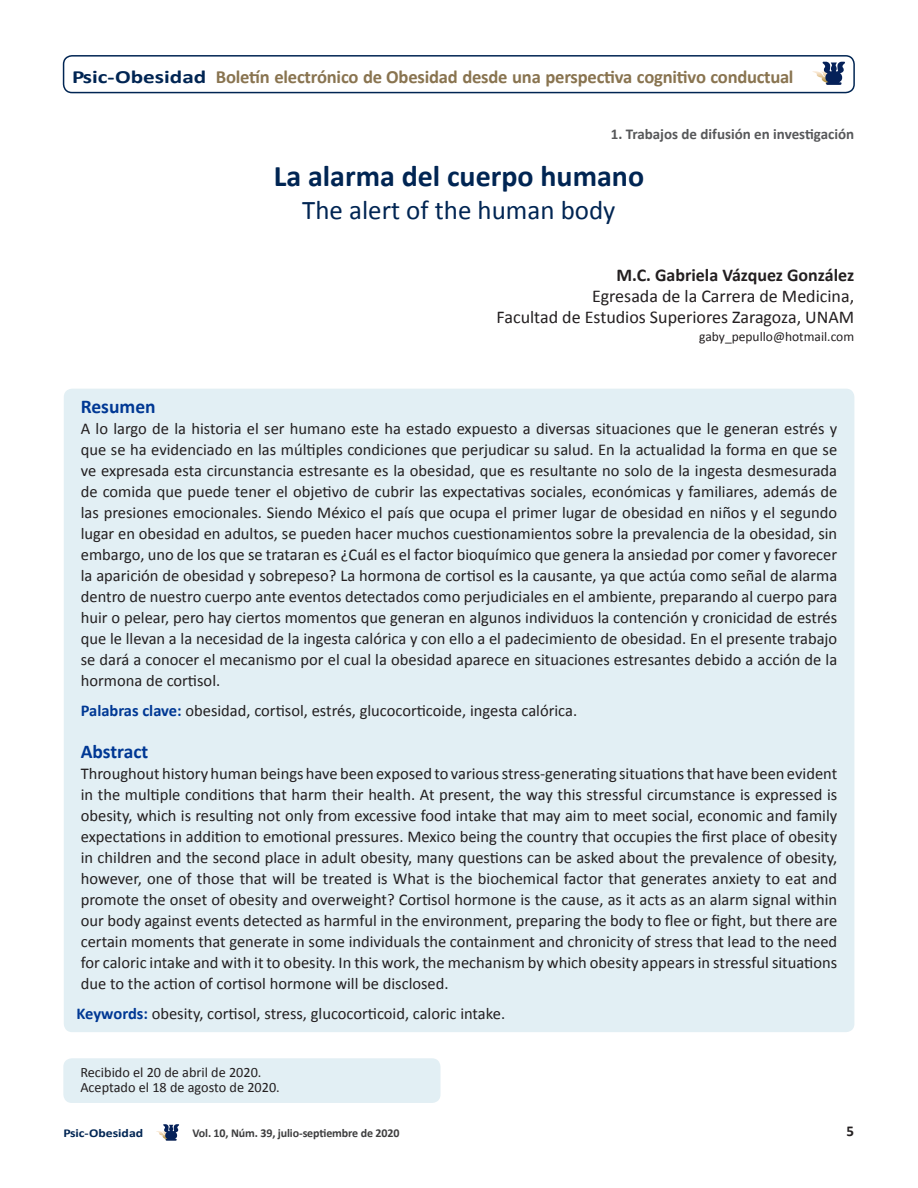
<style>
.page{position:relative;width:918px;height:1188px;background:#fff}
.page>*{position:absolute;margin:0;border:0;box-sizing:border-box;transform-origin:0 0}
.t1{font:700 30px "Calibri";color:#002553}
.t2{font:27px "Calibri";color:#002553}
.t3{font:700 19.5px "Calibri";color:#003894}
.t4{font:700 18.6px "Calibri";letter-spacing:-.01em;color:#897450}
.t5{font:18px "Calibri";color:#231f20}
.t6{font:700 18px "Calibri";color:#231f20}
.t7{font:16.5px/21px "Calibri";color:#231f20;text-align:justify}
.t8{font:700 15px "Calibri";color:#57585a}
.t9{font:700 15px "Calibri";color:#231f20}
.t10{font:14.25px "Calibri";color:#231f20}
.t11{font:13.5px "Calibri";color:#231f20}
.t12{font:700 12px "Calibri";letter-spacing:-.01em;color:#3e3e3f}
.t13{font:700 12px "Calibri";color:#002553;scale:1.15 1}
.s1{color:#002553}
.s2{font-weight:700;color:#003894}
</style>
<div class="page">
<svg style="left:156px;top:1124px;width:24px;height:17px"></svg>
<div style="left:63px;top:55px;width:792px;height:38px;border:2px solid #002553;border-radius:9px"></div>
<svg style="left:812px;top:62px;width:33px;height:23px"></svg>
<div style="left:64px;top:389px;width:790px;height:643px;background:#e2eff4;border-radius:9px"></div>
<div style="left:63px;top:1058px;width:378px;height:45px;background:#e2eff4;border-radius:9px"></div>
<p class="t4" style="left:72px;top:65px;width:723px"><span class="s1">Psic-Obesidad</span> Boletín electrónico de Obesidad desde una perspectiva cognitivo conductual</p>
<p class="t8" style="left:611px;top:124px;width:245px">1. Trabajos de difusión en investigación</p>
<p class="t1" style="left:274px;top:158px;width:372px">La alarma del cuerpo humano</p>
<p class="t2" style="left:302px;top:193px;width:315px">The alert of the human body</p>
<p class="t6" style="left:616px;top:264px;width:239px">M.C. Gabriela Vázquez González</p>
<p class="t5" style="left:592px;top:285px;width:264px">Egresada de la Carrera de Medicina,</p>
<p class="t5" style="left:497px;top:306px;width:359px">Facultad de Estudios Superiores Zaragoza, UNAM</p>
<p class="t11" style="left:699px;top:329px;width:156px">gaby_pepullo@hotmail.com</p>
<p class="t3" style="left:81px;top:394px;width:76px">Resumen</p>
<p class="t7" style="left:81px;top:417px;width:758px">A lo largo de la historia el ser humano este ha estado expuesto a diversas situaciones que le generan estrés y que se ha evidenciado en las múltiples condiciones que perjudicar su salud. En la actualidad la forma en que se ve expresada esta circunstancia estresante es la obesidad, que es resultante no solo de la ingesta desmesurada de comida que puede tener el objetivo de cubrir las expectativas sociales, económicas y familiares, además de las presiones emocionales. Siendo México el país que ocupa el primer lugar de obesidad en niños y el segundo lugar en obesidad en adultos, se pueden hacer muchos cuestionamientos sobre la prevalencia de la obesidad, sin embargo, uno de los que se trataran es ¿Cuál es el factor bioquímico que genera la ansiedad por comer y favorecer la aparición de obesidad y sobrepeso? La hormona de cortisol es la causante, ya que actúa como señal de alarma dentro de nuestro cuerpo ante eventos detectados como perjudiciales en el ambiente, preparando al cuerpo para huir o pelear, pero hay ciertos momentos que generan en algunos individuos la contención y cronicidad de estrés que le llevan a la necesidad de la ingesta calórica y con ello a el padecimiento de obesidad. En el presente trabajo se dará a conocer el mecanismo por el cual la obesidad aparece en situaciones estresantes debido a acción de la hormona de cortisol.</p>
<p class="t7" style="left:81px;top:699px;width:498px"><span class="s2">Palabras clave:</span> obesidad, cortisol, estrés, glucocorticoide, ingesta calórica.</p>
<p class="t3" style="left:81px;top:739px;width:69px">Abstract</p>
<p class="t7" style="left:81px;top:762px;width:758px">Throughout history human beings have been exposed to various stress-generating situations that have been evident in the multiple conditions that harm their health. At present, the way this stressful circumstance is expressed is obesity, which is resulting not only from excessive food intake that may aim to meet social, economic and family expectations in addition to emotional pressures. Mexico being the country that occupies the first place of obesity in children and the second place in adult obesity, many questions can be asked about the prevalence of obesity, however, one of those that will be treated is What is the biochemical factor that generates anxiety to eat and promote the onset of obesity and overweight? Cortisol hormone is the cause, as it acts as an alarm signal within our body against events detected as harmful in the environment, preparing the body to flee or fight, but there are certain moments that generate in some individuals the containment and chronicity of stress that lead to the need for caloric intake and with it to obesity. In this work, the mechanism by which obesity appears in stressful situations due to the action of cortisol hormone will be disclosed.</p>
<p class="t7" style="left:77px;top:1002px;width:430px"><span class="s2">Keywords:</span> obesity, cortisol, stress, glucocorticoid, caloric intake.</p>
<p class="t10" style="left:80px;top:1063px;width:183px">Recibido el 20 de abril de 2020.</p>
<p class="t10" style="left:80px;top:1078px;width:201px">Aceptado el 18 de agosto de 2020.</p>
<p class="t13" style="left:64px;top:1126px;width:71px">Psic-Obesidad</p>
<p class="t12" style="left:192px;top:1126px;width:208px">Vol. 10, Núm. 39, julio-septiembre de 2020</p>
<p class="t9" style="left:847px;top:1121px;width:9px">5</p>
</div>
